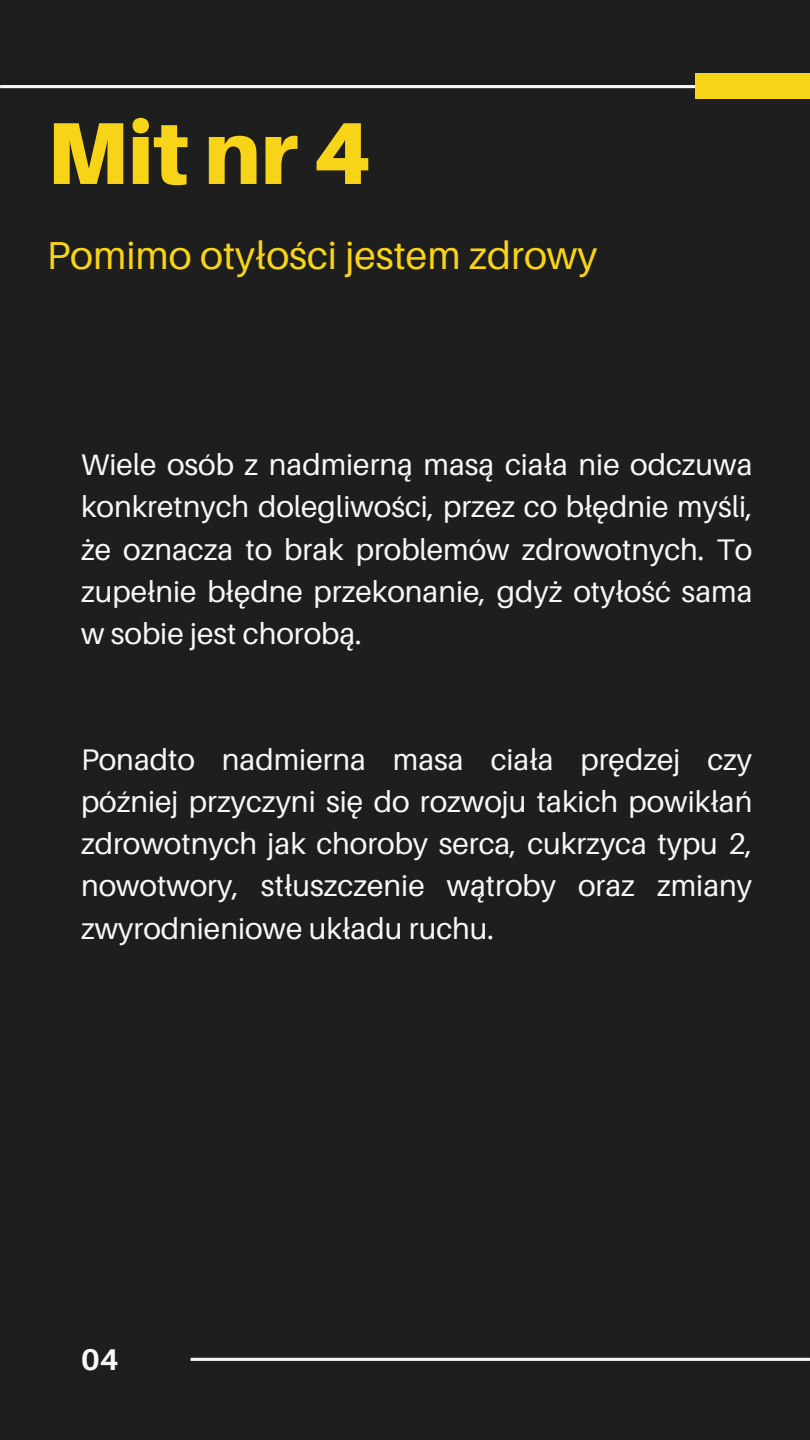
<style>
.page{position:relative;width:810px;height:1440px;background:#1e1e1e}
.page>*{position:absolute;margin:0;border:0;box-sizing:border-box;transform-origin:0 0}
.t1{font:900 88px "Aileron";color:#f8d418}
.t2{font:39px "Aileron";color:#f8d418}
.t3{font:700 30px "Aileron";color:#f8f8f8}
.t4{font:29.8px/42.1px "Aileron";color:#f8f8f8;text-align:justify}
</style>
<div class="page">
<div style="left:696px;top:74px;width:114px;height:25px;background:#f8d418"></div>
<svg style="left:0;top:85px;width:695px;height:3px;background:#f4f4f4"></svg>
<svg style="left:191px;top:1358px;width:619px;height:3px;background:#f1f1f1"></svg>
<h1 class="t1" style="left:47px;top:99px;width:326px">Mit nr 4</h1>
<h2 class="t2" style="left:47px;top:231px;width:552px">Pomimo otyłości jestem zdrowy</h2>
<p class="t4" style="left:81px;top:443px;width:673px">Wiele osób z nadmierną masą ciała nie odczuwa konkretnych dolegliwości, przez co błędnie myśli, że oznacza to brak problemów zdrowotnych. To zupełnie błędne przekonanie, gdyż otyłość sama w sobie jest chorobą.</p>
<p class="t4" style="left:81px;top:738px;width:673px">Ponadto nadmierna masa ciała prędzej czy później przyczyni się do rozwoju takich powikłań zdrowotnych jak choroby serca, cukrzyca typu 2, nowotwory, stłuszczenie wątroby oraz zmiany zwyrodnieniowe układu ruchu.</p>
<p class="t3" style="left:81px;top:1341px;width:39px">04</p>
</div>
